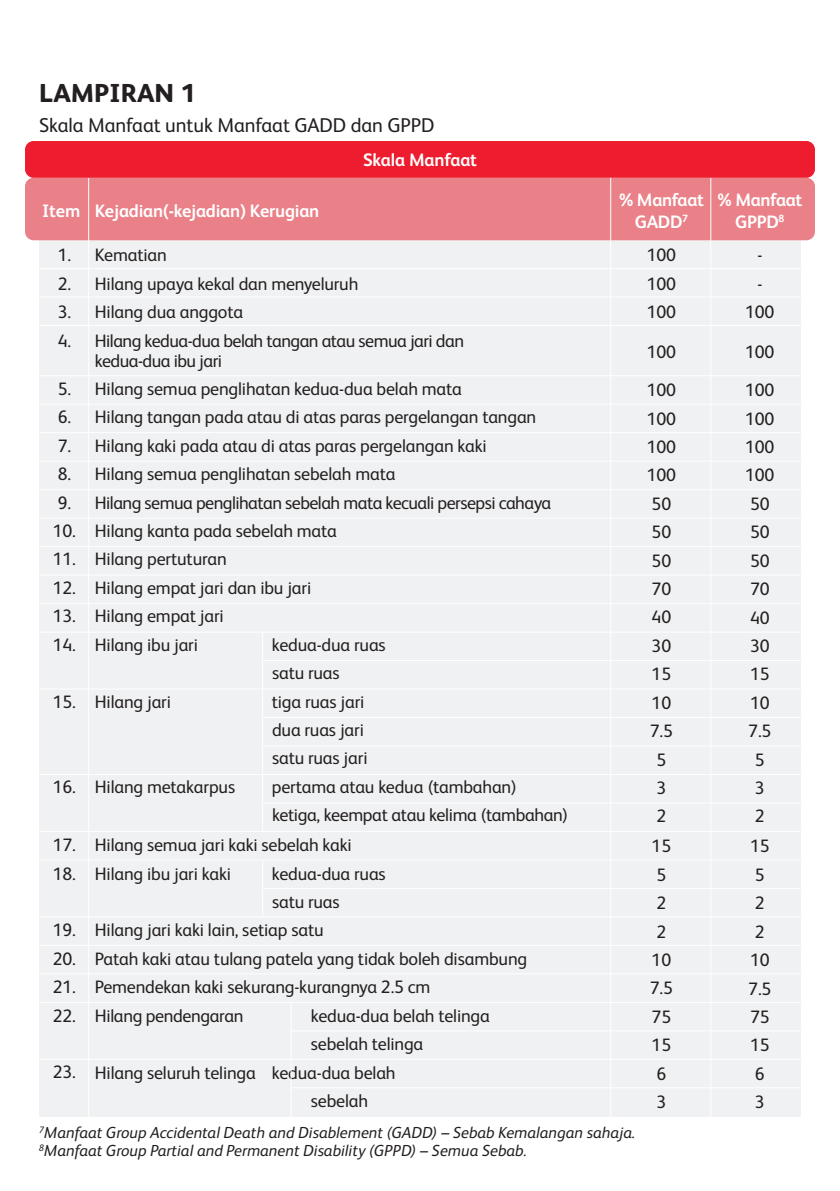
<style>
.page{position:relative;width:840px;height:1191px;background:#fff}
.page>*{position:absolute;margin:0;border:0;box-sizing:border-box;transform-origin:0 0}
.t1{font:800 26px "FS Albert Pro";color:#231f20}
.t2{font:20px "FS Albert Pro";letter-spacing:-.005em;color:#231f20}
.t3{font:18px/28.4px "FS Albert Pro";letter-spacing:-.01em;color:#231f20}
.t4{font:700 18px/21.6px "FS Albert Pro";letter-spacing:-.01em;color:#fff;text-align:center}
.t5{font:italic 16px/18px "FS Albert Pro";color:#231f20}
</style>
<div class="page">
<div style="left:39px;top:141px;width:761px;height:975px;background:#f0f1f2"></div>
<div style="left:25px;top:178px;width:789px;height:62px;background:#ea8088;border-radius:9px"></div>
<hr style="left:710px;top:170px;width:1px;height:946px;background:#fff">
<hr style="left:88px;top:178px;width:1px;height:938px;background:#fff">
<hr style="left:39px;top:268px;width:761px;height:1px;background:#fff">
<hr style="left:39px;top:296px;width:761px;height:1px;background:#fff">
<hr style="left:39px;top:325px;width:761px;height:1px;background:#fff">
<hr style="left:39px;top:375px;width:761px;height:1px;background:#fff">
<hr style="left:39px;top:404px;width:761px;height:1px;background:#fff">
<hr style="left:39px;top:432px;width:761px;height:1px;background:#fff">
<hr style="left:39px;top:461px;width:761px;height:1px;background:#fff">
<hr style="left:39px;top:489px;width:761px;height:1px;background:#fff">
<hr style="left:39px;top:517px;width:761px;height:1px;background:#fff">
<hr style="left:39px;top:546px;width:761px;height:1px;background:#fff">
<hr style="left:39px;top:574px;width:761px;height:1px;background:#fff">
<hr style="left:39px;top:631px;width:761px;height:1px;background:#fff">
<hr style="left:262px;top:660px;width:538px;height:1px;background:#fff">
<hr style="left:39px;top:688px;width:761px;height:1px;background:#fff">
<hr style="left:262px;top:717px;width:538px;height:1px;background:#fff">
<hr style="left:262px;top:745px;width:538px;height:1px;background:#fff">
<hr style="left:39px;top:774px;width:761px;height:1px;background:#fff">
<hr style="left:262px;top:802px;width:538px;height:1px;background:#fff">
<hr style="left:39px;top:831px;width:761px;height:1px;background:#fff">
<hr style="left:39px;top:859px;width:761px;height:1px;background:#fff">
<hr style="left:262px;top:888px;width:538px;height:1px;background:#fff">
<hr style="left:39px;top:916px;width:761px;height:1px;background:#fff">
<hr style="left:39px;top:945px;width:761px;height:1px;background:#fff">
<hr style="left:39px;top:973px;width:761px;height:1px;background:#fff">
<hr style="left:39px;top:1002px;width:761px;height:1px;background:#fff">
<hr style="left:262px;top:632px;width:1px;height:199px;background:#fff">
<hr style="left:39px;top:603px;width:761px;height:1px;background:#fff">
<hr style="left:290px;top:1002px;width:1px;height:114px;background:#fff">
<div style="left:25px;top:141px;width:789px;height:37px;background:#ed1c2e;border-radius:9px"></div>
<hr style="left:610px;top:178px;width:1px;height:938px;background:#fff">
<hr style="left:262px;top:860px;width:1px;height:57px;background:#fff">
<hr style="left:291px;top:1030px;width:509px;height:1px;background:#fff">
<hr style="left:39px;top:1058px;width:761px;height:1px;background:#fff">
<hr style="left:291px;top:1087px;width:509px;height:1px;background:#fff">
<h1 class="t1" style="left:39px;top:72px;width:158px">LAMPIRAN 1</h1>
<p class="t2" style="left:39px;top:110px;width:396px">Skala Manfaat untuk Manfaat GADD dan GPPD</p>
<p class="t4" style="left:363px;top:148px;width:115px">Skala Manfaat</p>
<p class="t4" style="left:42px;top:199px;width:278px">Item Kejadian(-kejadian) Kerugian</p>
<p class="t4" style="left:717px;top:188px;width:86px">% Manfaat<br>GPPD<sup>8</sup></p>
<p class="t3" style="left:58px;top:240px;width:15px;text-align:justify">1.<br>2.<br>3.<br>4.</p>
<p class="t3" style="left:53px;top:373px;width:25px">5.<br>6.<br>7.<br>8.<br>9.<br>10.<br>11.<br>12.<br>13.<br>14.</p>
<p class="t4" style="left:618px;top:188px;width:86px">% Manfaat<br>GADD<sup>7</sup></p>
<p class="t3" style="left:646px;top:240px;width:31px;text-align:justify">100<br>100<br>100</p>
<p class="t3" style="left:646px;top:332px;width:31px;line-height:38px">100<br>100</p>
<p class="t3" style="left:646px;top:403px;width:31px;text-align:center">100<br>100<br>100<br>50<br>50<br>50<br>70<br>40<br>30<br>15<br>10<br>7.5<br>5<br>3<br>2<br>15<br>5<br>2<br>2<br>10<br>7.5<br>75<br>15<br>6<br>3</p>
<p class="t3" style="left:95px;top:240px;width:370px">Kematian<br>Hilang upaya kekal dan menyeluruh<br>Hilang dua anggota<br>Hilang kedua-dua belah tangan atau semua jari dan</p>
<p class="t3" style="left:95px;top:345px;width:457px">kedua-dua ibu jari<br>Hilang semua penglihatan kedua-dua belah mata<br>Hilang tangan pada atau di atas paras pergelangan tangan Hilang kaki pada atau di atas paras pergelangan kaki<br>Hilang semua penglihatan sebelah mata<br>Hilang semua penglihatan sebelah mata kecuali persepsi cahaya Hilang kanta pada sebelah mata<br>Hilang pertuturan<br>Hilang empat jari dan ibu jari<br>Hilang empat jari<br>Hilang ibu jari</p>
<p class="t3" style="left:744px;top:240px;width:31px;text-align:center">-<br>-<br>100</p>
<p class="t3" style="left:744px;top:332px;width:31px;line-height:38px">100<br>100</p>
<p class="t3" style="left:744px;top:403px;width:31px;text-align:center">100<br>100<br>100<br>50<br>50<br>50<br>70<br>40<br>30<br>15<br>10<br>7.5<br>5<br>3<br>2<br>15<br>5<br>2<br>2<br>10<br>7.5<br>75<br>15<br>6<br>3</p>
<p class="t3" style="left:272px;top:629px;width:115px">kedua-dua ruas satu ruas</p>
<p class="t3" style="left:95px;top:686px;width:78px">Hilang jari</p>
<p class="t3" style="left:272px;top:686px;width:97px">tiga ruas jari dua ruas jari satu ruas jari</p>
<p class="t3" style="left:95px;top:771px;width:142px">Hilang metakarpus</p>
<p class="t3" style="left:272px;top:771px;width:246px">pertama atau kedua (tambahan)</p>
<p class="t3" style="left:272px;top:799px;width:298px">ketiga, keempat atau kelima (tambahan)</p>
<p class="t3" style="left:95px;top:829px;width:258px">Hilang semua jari kaki sebelah kaki</p>
<p class="t3" style="left:95px;top:858px;width:138px">Hilang ibu jari kaki</p>
<p class="t3" style="left:272px;top:858px;width:115px">kedua-dua ruas</p>
<p class="t3" style="left:272px;top:886px;width:69px">satu ruas</p>
<p class="t3" style="left:95px;top:914px;width:230px">Hilang jari kaki lain, setiap satu</p>
<p class="t3" style="left:95px;top:943px;width:433px">Patah kaki atau tulang patela yang tidak boleh disambung</p>
<p class="t3" style="left:95px;top:971px;width:337px">Pemendekan kaki sekurang-kurangnya 2.5 cm</p>
<p class="t3" style="left:95px;top:1000px;width:150px">Hilang pendengaran</p>
<p class="t3" style="left:311px;top:1000px;width:180px">kedua-dua belah telinga</p>
<p class="t3" style="left:311px;top:1028px;width:114px">sebelah telinga</p>
<p class="t3" style="left:95px;top:1056px;width:302px">Hilang seluruh telinga kedua-dua belah</p>
<p class="t3" style="left:311px;top:1085px;width:59px">sebelah</p>
<p class="t3" style="left:53px;top:686px;width:25px">15.</p>
<p class="t3" style="left:53px;top:771px;width:25px">16.</p>
<p class="t3" style="left:53px;top:829px;width:25px">17.<br>18.</p>
<p class="t3" style="left:53px;top:914px;width:25px;text-align:justify">19.<br>20.<br>21.<br>22.</p>
<p class="t3" style="left:53px;top:1056px;width:25px">23.</p>
<p class="t5" style="left:39px;top:1122px;width:597px"><sup>7</sup>Manfaat Group Accidental Death and Disablement (GADD) – Sebab Kemalangan sahaja.<br><sup>8</sup>Manfaat Group Partial and Permanent Disability (GPPD) – Semua Sebab.</p>
</div>
